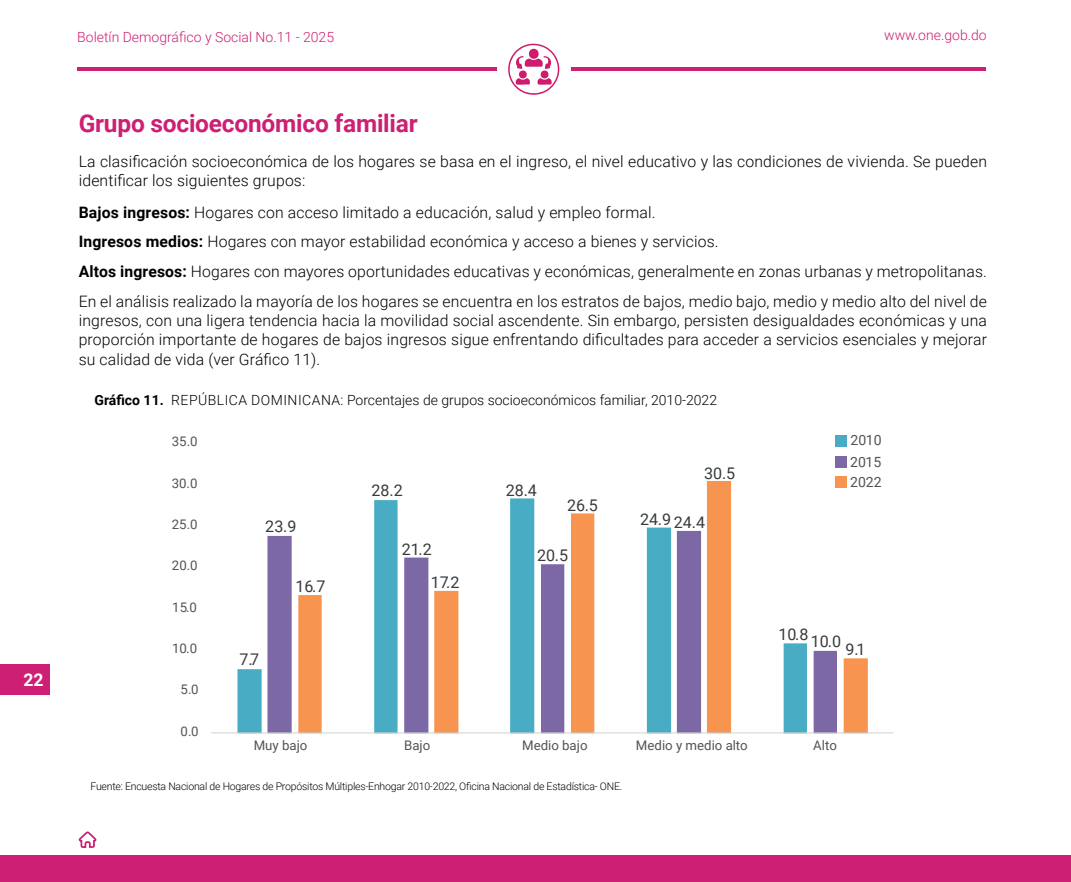
<style>
.page{position:relative;width:1071px;height:882px;background:#fff}
.page>*{position:absolute;margin:0;border:0;box-sizing:border-box;transform-origin:0 0}
.t1{font:700 24.5px "Roboto";letter-spacing:-.01em;color:#cd1f73}
.t2{font:700 17.5px "Roboto";color:#fff}
.t3{font:16.1px "Roboto";color:#373b3d}
.t4{font:300 15.75px/19.2px "Roboto";letter-spacing:.01em;color:#000}
.t5{font:300 14px "Roboto";color:#000}
.t6{font:300 14px "Roboto";color:#cd1f73}
.t7{font:14px/21.5px "Roboto";color:#515455}
.t8{font:13.3px "Roboto";color:#515455}
.t9{font:300 10.5px "Roboto";letter-spacing:-.02em;color:#000}
.s1{font-weight:700}
</style>
<div class="page">
<div style="left:0;top:665px;width:49px;height:30px;background:#cd1f73"></div>
<svg style="left:78px;top:832px;width:19px;height:16px"></svg>
<hr style="left:77px;top:67px;width:420px;height:4px;background:#cd1f73">
<hr style="left:571px;top:67px;width:415px;height:4px;background:#cd1f73">
<svg style="left:508px;top:43px;width:52px;height:52px"></svg>
<div style="left:5px;top:856px;width:1066px;height:26px;background:#cd1f73"></div>
<svg style="left:237px;top:669px;width:25px;height:63px;background:#4eafc6"></svg>
<svg style="left:267px;top:535px;width:25px;height:197px;background:#7f6da8"></svg>
<svg style="left:298px;top:481px;width:570px;height:251px"></svg>
<hr style="left:211px;top:732px;width:682px;height:1px;background:#cfd2d1">
<div style="left:835px;top:435px;width:12px;height:11px;background:#48adc4"></div>
<div style="left:835px;top:456px;width:12px;height:11px;background:#7b68a5"></div>
<div style="left:835px;top:477px;width:12px;height:11px;background:#f79550"></div>
<p class="t2" style="left:23px;top:668px;width:22px">22</p>
<p class="t6" style="left:77px;top:27px;width:258px">Boletín Demográfico y Social No.11 - 2025</p>
<p class="t6" style="left:884px;top:26px;width:104px">www.one.gob.do</p>
<h1 class="t1" style="left:79px;top:106px;width:340px">Grupo socioeconómico familiar</h1>
<p class="t4" style="left:79px;top:151px;width:910px">La clasificación socioeconómica de los hogares se basa en el ingreso, el nivel educativo y las condiciones de vivienda. Se pueden identificar los siguientes grupos:</p>
<p class="t4" style="left:79px;top:196px;width:910px;line-height:29.8px"><span class="s1">Bajos ingresos:</span> Hogares con acceso limitado a educación, salud y empleo formal.<br><span class="s1">Ingresos medios:</span> Hogares con mayor estabilidad económica y acceso a bienes y servicios.<br><span class="s1">Altos ingresos:</span> Hogares con mayores oportunidades educativas y económicas, generalmente en zonas urbanas y metropolitanas.<br>En el análisis realizado la mayoría de los hogares se encuentra en los estratos de bajos, medio bajo, medio y medio alto del nivel de</p>
<p class="t4" style="left:79px;top:310px;width:910px;text-align:justify">ingresos, con una ligera tendencia hacia la movilidad social ascendente. Sin embargo, persisten desigualdades económicas y una proporción importante de hogares de bajos ingresos sigue enfrentando dificultades para acceder a servicios esenciales y mejorar su calidad de vida (ver Gráfico 11).</p>
<p class="t5" style="left:94px;top:390px;width:624px"><span class="s1">Gráfico 11.</span> REPÚBLICA DOMINICANA: Porcentajes de grupos socioeconómicos familiar, 2010-2022</p>
<p class="t8" style="left:172px;top:432px;width:27px">35.0</p>
<p class="t8" style="left:172px;top:474px;width:27px">30.0</p>
<p class="t8" style="left:172px;top:515px;width:27px">25.0</p>
<p class="t8" style="left:172px;top:556px;width:27px">20.0</p>
<p class="t8" style="left:172px;top:598px;width:26px">15.0</p>
<p class="t8" style="left:172px;top:639px;width:26px">10.0</p>
<p class="t8" style="left:181px;top:680px;width:20px">5.0</p>
<p class="t8" style="left:181px;top:722px;width:19px">0.0</p>
<p class="t3" style="left:265px;top:515px;width:33px">23.9</p>
<p class="t3" style="left:372px;top:479px;width:33px">28.2</p>
<p class="t3" style="left:506px;top:479px;width:33px">28.4</p>
<p class="t3" style="left:567px;top:494px;width:32px">26.5</p>
<p class="t3" style="left:402px;top:538px;width:31px">21.2</p>
<p class="t3" style="left:537px;top:544px;width:32px">20.5</p>
<p class="t3" style="left:240px;top:648px;width:21px">7.7</p>
<p class="t3" style="left:295px;top:575px;width:32px">16.7</p>
<p class="t3" style="left:431px;top:571px;width:30px">17.2</p>
<p class="t3" style="left:704px;top:462px;width:33px">30.5</p>
<p class="t3" style="left:640px;top:508px;width:33px">24.9</p>
<p class="t3" style="left:674px;top:511px;width:33px">24.4</p>
<p class="t7" style="left:850px;top:429px;width:33px">2010<br>2015</p>
<p class="t7" style="left:850px;top:470px;width:33px">2022</p>
<p class="t3" style="left:778px;top:623px;width:32px">10.8</p>
<p class="t3" style="left:811px;top:630px;width:32px">10.0</p>
<p class="t3" style="left:846px;top:638px;width:21px">9.1</p>
<p class="t8" style="left:254px;top:736px;width:55px">Muy bajo</p>
<p class="t8" style="left:404px;top:736px;width:28px">Bajo</p>
<p class="t8" style="left:522px;top:736px;width:67px">Medio bajo</p>
<p class="t8" style="left:636px;top:736px;width:113px">Medio y medio alto</p>
<p class="t8" style="left:813px;top:736px;width:25px">Alto</p>
<p class="t9" style="left:90px;top:779px;width:533px">Fuente: Encuesta Nacional de Hogares de Propósitos Múltiples-Enhogar 2010-2022, Oficina Nacional de Estadística- ONE.</p>
</div>
